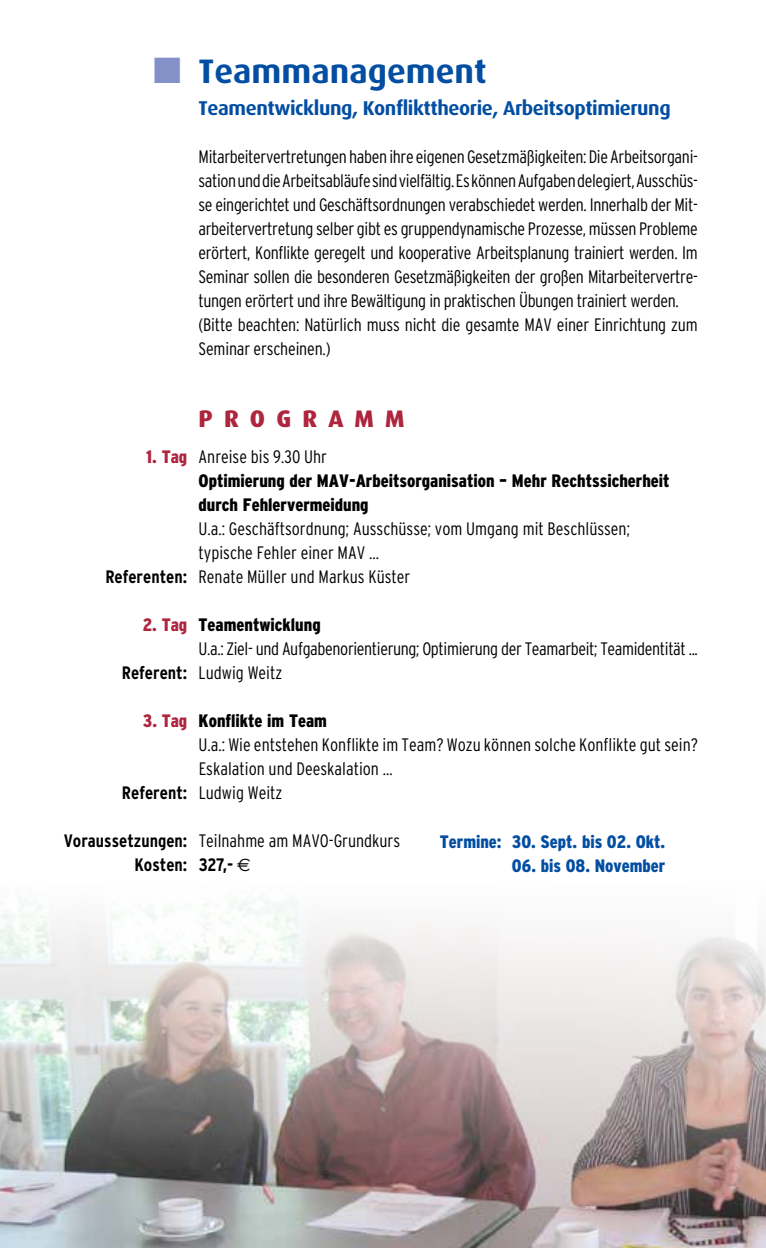
<style>
.page{position:relative;width:766px;height:1248px;background:#fff}
.page>*{position:absolute;margin:0;border:0;box-sizing:border-box;transform-origin:0 0}
.t1{font:700 34px "Dax";color:#034ea2}
.t2{font:800 24px "Dax";color:#ae253d}
.t3{font:700 20px "Dax";letter-spacing:-.02em;color:#034ea2}
.t4{font:300 condensed 18px/24px "Interstate Plus";letter-spacing:-.02em;color:#000}
.t5{font:300 condensed 18px "Interstate Plus";color:#000}
.t6{font:900 condensed 18px/24px "Interstate Plus";color:#000}
.t7{font:900 condensed 18px "Interstate Plus";color:#034ea2}
.t8{font:700 condensed 18px "Interstate";color:#000}
.s1{color:#ae253d}
.s2{font-weight:300}
.s3{font-family:"Interstate";font-weight:700}
.s4{font-family:"Euro Sans";font-weight:400;font-stretch:normal}
</style>
<div class="page">
<img style="left:0;top:901px;width:765px;height:346px">
<h1 class="t1" style="left:198px;top:52px;width:289px">Teammanagement</h1>
<p class="t3" style="left:198px;top:97px;width:473px">Teamentwicklung, Konflikttheorie, Arbeitsoptimierung</p>
<p class="t4" style="left:198px;top:144px;width:501px">Mitarbeitervertretungen haben ihre eigenen Gesetzmäßigkeiten: Die Arbeitsorgani&shy;sationunddieArbeitsabläufesindvielfältig.EskönnenAufgabendelegiert,Ausschüs&shy;se eingerichtet und Geschäftsordnungen verabschiedet werden. Innerhalb der Mit&shy;arbeitervertretung selber gibt es gruppendynamische Prozesse, müssen Probleme erörtert, Konflikte geregelt und kooperative Arbeitsplanung trainiert werden. Im Seminar sollen die besonderen Gesetzmäßigkeiten der großen Mitarbeitervertre&shy;tungen erörtert und ihre Bewältigung in praktischen Übungen trainiert werden. (Bitte beachten: Natürlich muss nicht die gesamte MAV einer Einrichtung zum Seminar erscheinen.)</p>
<h2 class="t2" style="left:198px;top:405px;width:207px">P R O G R A M M</h2>
<p class="t6" style="left:198px;top:444px;width:472px;text-indent:-52px"><span class="s1">1. Tag</span> <span class="s2">Anreise bis 9.30 Uhr<br></span>Optimierung der MAV-Arbeitsorganisation – Mehr Rechtssicherheit durch Fehlervermeidung</p>
<p class="t5" style="left:198px;top:518px;width:433px">U.a.: Geschäftsordnung; Ausschüsse; vom Umgang mit Beschlüssen;</p>
<p class="t5" style="left:198px;top:542px;width:182px">typische Fehler einer MAV ...</p>
<p class="t5" style="left:105px;top:566px;width:306px"><span class="s3">Referenten:</span> Renate Müller und Markus Küster</p>
<p class="t6" style="left:143px;top:612px;width:179px"><span class="s1">2. Tag</span> Teamentwicklung</p>
<p class="t4" style="left:198px;top:636px;width:500px">U.a.: Ziel- und Aufgabenorientierung; Optimierung der Teamarbeit; Teamidentität ...</p>
<p class="t5" style="left:122px;top:662px;width:162px"><span class="s3">Referent:</span> Ludwig Weitz</p>
<p class="t6" style="left:143px;top:708px;width:185px"><span class="s1">3. Tag</span> Konflikte im Team</p>
<p class="t5" style="left:198px;top:734px;width:500px">U.a.: Wie entstehen Konflikte im Team? Wozu können solche Konflikte gut sein?</p>
<p class="t5" style="left:199px;top:758px;width:195px">Eskalation und Deeskalation …</p>
<p class="t5" style="left:122px;top:782px;width:162px"><span class="s3">Referent:</span> Ludwig Weitz</p>
<p class="t5" style="left:64px;top:830px;width:338px"><span class="s3">Voraussetzungen:</span> Teilnahme am MAVO-Grundkurs</p>
<p class="t8" style="left:134px;top:854px;width:118px">Kosten: 327,- <span class="s4">a</span></p>
<p class="t7" style="left:440px;top:832px;width:227px">Termine: 30. Sept. bis 02. Okt.</p>
<p class="t7" style="left:512px;top:856px;width:155px">06. bis 08. November</p>
</div>
